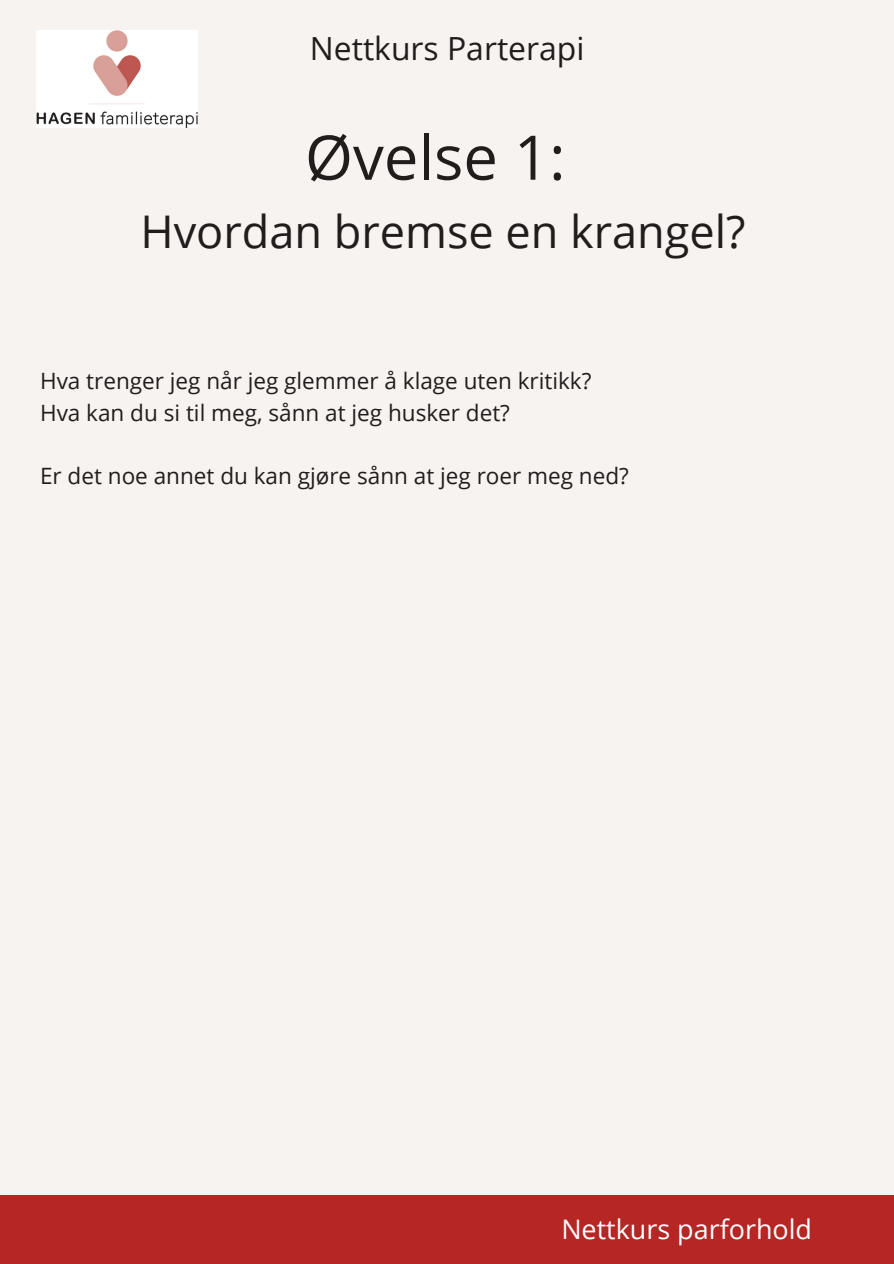
<style>
.page{position:relative;width:894px;height:1264px;background:#fff}
.page>*{position:absolute;margin:0;border:0;box-sizing:border-box;transform-origin:0 0}
.t1{font:61.5px "Open Sans";color:#211d1d}
.t2{font:45px "Open Sans";color:#211d1d}
.t3{font:31.95px "Open Sans";color:#211d1d}
.t4{font:26.85px "Open Sans";color:#fff}
.t5{font:22.5px "Open Sans";color:#211d1d}
</style>
<div class="page">
<div style="left:0;top:0;width:893px;height:1263px;background:#f7f3f0"></div>
<div style="left:0;top:1195px;width:893px;height:68px;background:#b52625"></div>
<img style="left:36px;top:30px;width:161px;height:97px">
<p class="t3" style="left:310px;top:26px;width:276px">Nettkurs Parterapi</p>
<p class="t1" style="left:305px;top:114px;width:262px">Øvelse 1:</p>
<p class="t2" style="left:140px;top:200px;width:606px">Hvordan bremse en krangel?</p>
<p class="t5" style="left:40px;top:365px;width:552px">Hva trenger jeg når jeg glemmer å klage uten kritikk?</p>
<p class="t5" style="left:40px;top:397px;width:471px">Hva kan du si til meg, sånn at jeg husker det?</p>
<p class="t5" style="left:40px;top:460px;width:590px">Er det noe annet du kan gjøre sånn at jeg roer meg ned?</p>
<p class="t4" style="left:561px;top:1210px;width:252px">Nettkurs parforhold</p>
</div>
